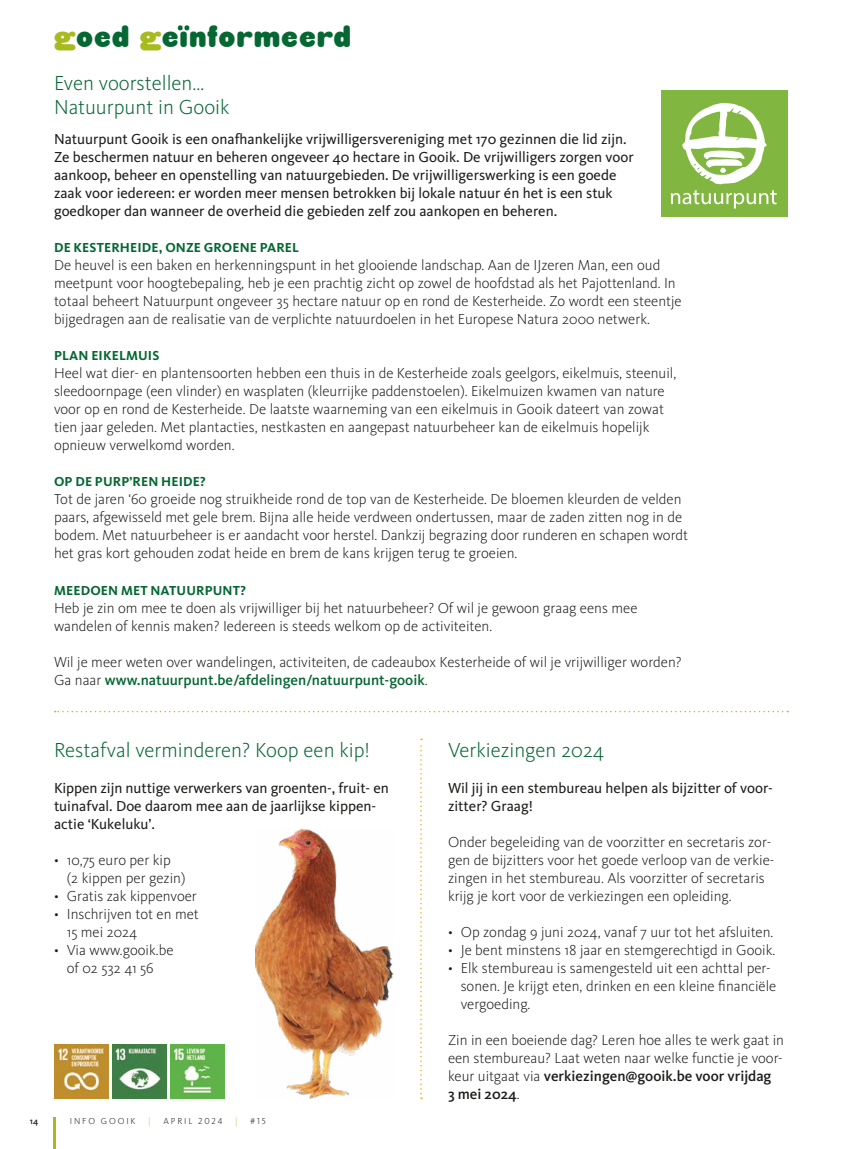
<style>
.page{position:relative;width:842px;height:1149px;background:#fff}
.page>*{position:absolute;margin:0;border:0;box-sizing:border-box;transform-origin:0 0}
.t1{font:30px "HWT Gothic Round";letter-spacing:.05em;color:#056732}
.t2{font:300 21px/24px "Kievit OT";color:#056732}
.t3{font:300 15px/18px "Kievit OT";color:#1d1d1b}
.t4{font:15px/18px "Kievit OT";color:#1d1d1b}
.t5{font:700 13.5px "Kievit OT";letter-spacing:.01em;color:#056732}
.t6{font:300 9px "Kievit OT";letter-spacing:.21em;color:#1d1d1b}
.t7{font:500 9px "Kievit OT";color:#1d1d1b}
.t8{font:300 9px "Kievit OT";color:#a7ba1e}
.s1{color:#a7ba1e}
.s2{font-weight:500;color:#056732}
.s3{font-weight:500}
</style>
<div class="page">
<div style="left:661px;top:90px;width:127px;height:126px;background:#81b741"></div>
<svg style="left:671px;top:190px;width:106px;height:18px"></svg>
<svg style="left:682px;top:103px;width:85px;height:81px"></svg>
<svg style="left:55px;top:710px;width:733px;height:2px"></svg>
<svg style="left:420px;top:738px;width:2px;height:360px"></svg>
<img style="left:171px;top:1044px;width:54px;height:54px">
<img style="left:112px;top:1044px;width:54px;height:54px">
<img style="left:54px;top:1044px;width:54px;height:54px">
<img style="left:255px;top:828px;width:139px;height:270px">
<hr style="left:53px;top:1116px;width:2px;height:32px;background:#a7ba1e">
<h1 class="t1" style="left:54px;top:19px;width:299px"><span class="s1">g</span>oed <span class="s1">g</span>eïnformeerd</h1>
<h2 class="t2" style="left:54px;top:71px;width:177px">Even voorstellen…<br>Natuurpunt in Gooik</h2>
<p class="t4" style="left:54px;top:130px;width:581px">Natuurpunt Gooik is een onafhankelijke vrijwilligersvereniging met 170 gezinnen die lid zijn.<br>Ze beschermen natuur en beheren ongeveer 40 hectare in Gooik. De vrijwilligers zorgen voor aankoop, beheer en openstelling van natuurgebieden. De vrijwilligerswerking is een goede zaak voor iedereen: er worden meer mensen betrokken bij lokale natuur én het is een stuk goedkoper dan wanneer de overheid die gebieden zelf zou aankopen en beheren.</p>
<p class="t5" style="left:54px;top:239px;width:247px">DE KESTERHEIDE, ONZE GROENE PAREL</p>
<p class="t3" style="left:54px;top:256px;width:629px">De heuvel is een baken en herkenningspunt in het glooiende landschap. Aan de IJzeren Man, een oud meetpunt voor hoogtebepaling, heb je een prachtig zicht op zowel de hoofdstad als het Pajottenland. In totaal beheert Natuurpunt ongeveer 35 hectare natuur op en rond de Kesterheide. Zo wordt een steentje bijgedragen aan de realisatie van de verplichte natuurdoelen in het Europese Natura 2000 netwerk.</p>
<p class="t5" style="left:54px;top:347px;width:107px">PLAN EIKELMUIS</p>
<p class="t3" style="left:54px;top:364px;width:624px">Heel wat dier- en plantensoorten hebben een thuis in de Kesterheide zoals geelgors, eikelmuis, steenuil, sleedoornpage (een vlinder) en wasplaten (kleurrijke paddenstoelen). Eikelmuizen kwamen van nature voor op en rond de Kesterheide. De laatste waarneming van een eikelmuis in Gooik dateert van zowat tien jaar geleden. Met plantacties, nestkasten en aangepast natuurbeheer kan de eikelmuis hopelijk opnieuw verwelkomd worden.</p>
<p class="t5" style="left:54px;top:473px;width:153px">OP DE PURP’REN HEIDE?</p>
<p class="t3" style="left:54px;top:490px;width:636px">Tot de jaren ‘60 groeide nog struikheide rond de top van de Kesterheide. De bloemen kleurden de velden paars, afgewisseld met gele brem. Bijna alle heide verdween ondertussen, maar de zaden zitten nog in de bodem. Met natuurbeheer is er aandacht voor herstel. Dankzij begrazing door runderen en schapen wordt het gras kort gehouden zodat heide en brem de kans krijgen terug te groeien.</p>
<p class="t5" style="left:54px;top:581px;width:193px">MEEDOEN MET NATUURPUNT?</p>
<p class="t3" style="left:54px;top:598px;width:585px">Heb je zin om mee te doen als vrijwilliger bij het natuurbeheer? Of wil je gewoon graag eens mee wandelen of kennis maken? Iedereen is steeds welkom op de activiteiten.</p>
<p class="t3" style="left:54px;top:652px;width:629px">Wil je meer weten over wandelingen, activiteiten, de cadeaubox Kesterheide of wil je vrijwilliger worden?<br>Ga naar <span class="s2">www.natuurpunt.be/afdelingen/natuurpunt-gooik</span>.</p>
<h2 class="t2" style="left:54px;top:737px;width:318px">Restafval verminderen? Koop een kip!</h2>
<p class="t4" style="left:54px;top:778px;width:336px">Kippen zijn nuttige verwerkers van groenten-, fruit- en tuinafval. Doe daarom mee aan de jaarlijkse kippen&shy;actie ‘Kukeluku’.</p>
<p class="t3" style="left:67px;top:850px;width:120px;text-indent:-13px">• 10,75 euro per kip (2 kippen per gezin)</p>
<p class="t3" style="left:54px;top:886px;width:144px">• Gratis zak kippenvoer</p>
<p class="t3" style="left:67px;top:904px;width:134px;text-indent:-13px">• Inschrijven tot en met<br>15 mei 2024</p>
<p class="t3" style="left:54px;top:940px;width:121px;text-align:center">• Via www.gooik.be of 02 532 41 56</p>
<p class="t7" style="left:30px;top:1114px;width:10px">14</p>
<p class="t6" style="left:70px;top:1114px;width:67px">INFO GOOIK</p>
<p class="t8" style="left:148px;top:1114px;width:4px">|</p>
<p class="t6" style="left:163px;top:1114px;width:61px">APRIL 2024</p>
<p class="t8" style="left:235px;top:1114px;width:4px">|</p>
<p class="t6" style="left:250px;top:1114px;width:17px">#15</p>
<h2 class="t2" style="left:448px;top:737px;width:158px">Verkiezingen 2024</h2>
<p class="t4" style="left:448px;top:778px;width:326px">Wil jij in een stembureau helpen als bijzitter of voor&shy;zitter? Graag!</p>
<p class="t3" style="left:448px;top:832px;width:328px">Onder begeleiding van de voorzitter en secretaris zor&shy;gen de bijzitters voor het goede verloop van de verkie&shy;zingen in het stembureau. Als voorzitter of secretaris krijg je kort voor de verkiezingen een opleiding.</p>
<p class="t3" style="left:448px;top:922px;width:327px">• Op zondag 9 juni 2024, vanaf 7 uur tot het afsluiten.</p>
<p class="t3" style="left:448px;top:940px;width:329px">• Je bent minstens 18 jaar en stemgerechtigd in Gooik.</p>
<p class="t3" style="left:461px;top:958px;width:317px;text-indent:-13px">• Elk stembureau is samengesteld uit een achttal per&shy;sonen. Je krijgt eten, drinken en een kleine financiële vergoeding.</p>
<p class="t3" style="left:448px;top:1030px;width:338px">Zin in een boeiende dag? Leren hoe alles te werk gaat in een stembureau? Laat weten naar welke functie je voor&shy;keur uitgaat via <span class="s3">verkiezingen@gooik.be voor vrijdag<br>3 mei 2024</span>.</p>
</div>
